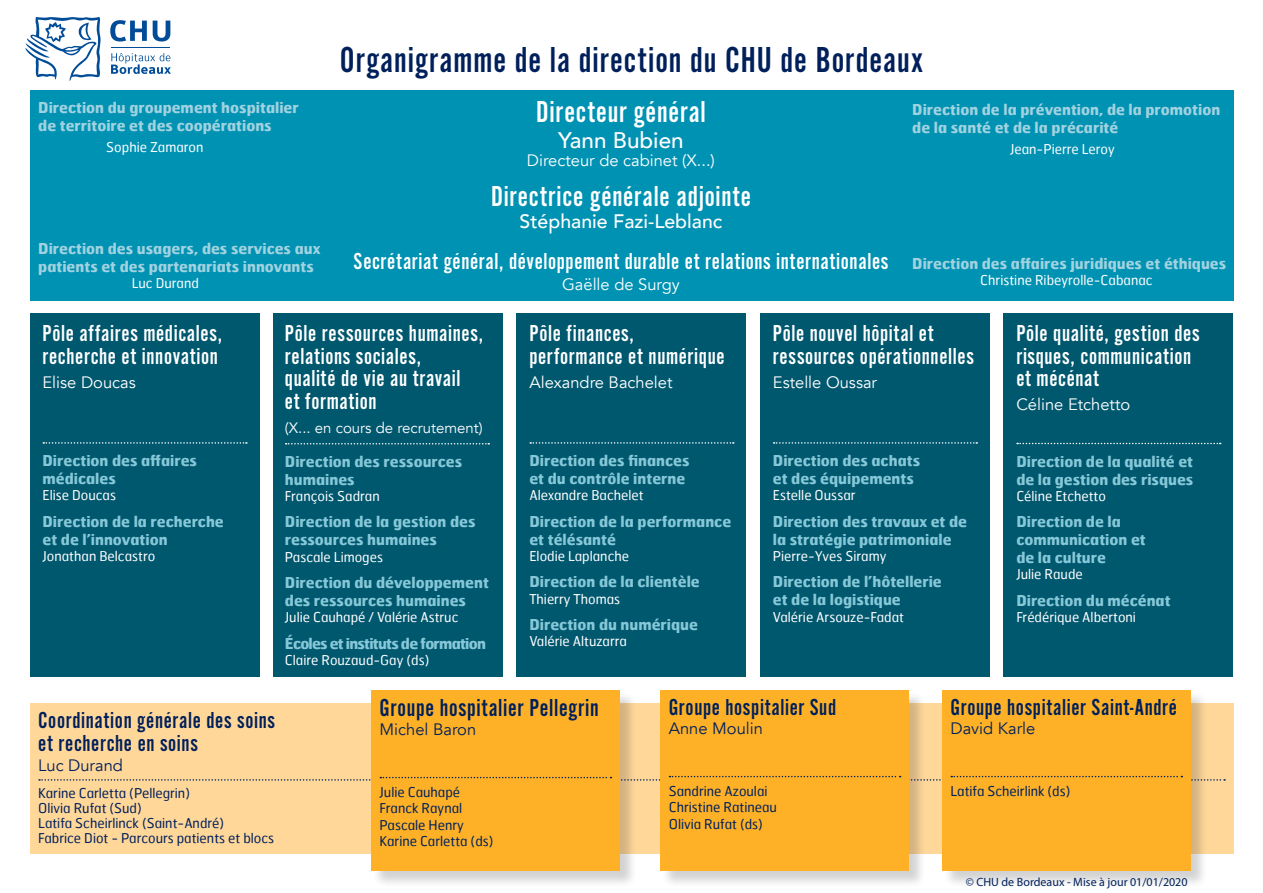
<style>
.page{position:relative;width:1263px;height:893px;background:#fff}
.page>*{position:absolute;margin:0;border:0;box-sizing:border-box;transform-origin:0 0}
.t1{font:37.5px "Alternate Got No 2 D";letter-spacing:.025em;color:#00205b}
.t2{font:31.5px "Alternate Got No 2 D";letter-spacing:.025em;color:#fff}
.t3{font:30px "Alternate Got No 2 D";letter-spacing:.025em;color:#fff}
.t4{font:25.5px "Alternate Got No 2 D";letter-spacing:.025em;color:#00205b}
.t5{font:24px/22.5px "Alternate Got No 2 D";letter-spacing:.025em;color:#fff}
.t6{font:24px/22.5px "Alternate Got No 2 D";letter-spacing:.025em;color:#00205b}
.t7{font:500 22.5px "Avenir";color:#fff}
.t8{font:500 19.5px "Avenir";color:#fff}
.t9{font:16.5px "Avenir";color:#fff}
.t10{font:16.5px "Avenir";color:#00205b}
.t11{font:700 15px/18px "Hermes FB";color:#87c8d8}
.t12{font:700 15px/18px "Hermes FB";color:#a1d2e0}
.t13{font:700 15px "Hermes FB";letter-spacing:-.05em;color:#87c8d8}
.t14{font:15px "Avenir";color:#fff}
.t15{font:13.5px "Hermes FB";color:#fff}
.t16{font:13.5px/16.2px "Hermes FB";color:#00205b}
.t17{font:12px "Myriad Pro";color:#00205b}
</style>
<div class="page">
<div style="left:30px;top:314px;width:229px;height:363px;background:#00586f"></div>
<div style="left:517px;top:314px;width:229px;height:363px;background:#00586f"></div>
<div style="left:760px;top:314px;width:230px;height:363px;background:#00586f"></div>
<div style="left:1003px;top:314px;width:230px;height:363px;background:#00586f"></div>
<div style="left:273px;top:314px;width:230px;height:363px;background:#00586f"></div>
<div style="left:30px;top:90px;width:1203px;height:211px;background:#0092b3"></div>
<svg style="left:43px;top:442px;width:204px;height:2px"></svg>
<svg style="left:286px;top:443px;width:203px;height:1px"></svg>
<svg style="left:530px;top:442px;width:204px;height:2px"></svg>
<svg style="left:774px;top:442px;width:203px;height:2px"></svg>
<div style="left:30px;top:704px;width:1203px;height:150px;background:#ffd799"></div>
<div style="left:372px;top:691px;width:265px;height:197px;background:#231f20;opacity:.2"></div>
<div style="left:371px;top:690px;width:249px;height:181px;background:#feb127"></div>
<div style="left:661px;top:691px;width:265px;height:197px;background:#231f20;opacity:.2"></div>
<div style="left:660px;top:690px;width:249px;height:181px;background:#feb127"></div>
<div style="left:943px;top:691px;width:265px;height:197px;background:#231f20;opacity:.2"></div>
<div style="left:942px;top:690px;width:248px;height:181px;background:#feb127"></div>
<svg style="left:39px;top:776px;width:1186px;height:5px"></svg>
<svg style="left:1017px;top:443px;width:204px;height:1px"></svg>
<svg style="left:25px;top:17px;width:76px;height:64px"></svg>
<svg style="left:111px;top:53px;width:60px;height:21px"></svg>
<hr style="left:111px;top:47px;width:59px;height:1px;background:#004c97">
<svg style="left:110px;top:20px;width:60px;height:22px"></svg>
<p class="t12" style="left:38px;top:98px;width:262px">Direction du groupement hospitalier de territoire et des coopérations</p>
<p class="t15" style="left:106px;top:138px;width:99px">Sophie Zamaron</p>
<p class="t12" style="left:38px;top:239px;width:284px">Direction des usagers, des services aux patients et des partenariats innovants</p>
<p class="t15" style="left:132px;top:274px;width:69px">Luc Durand</p>
<h1 class="t1" style="left:340px;top:40px;width:585px">Organigramme de la direction du CHU de Bordeaux</h1>
<h2 class="t2" style="left:536px;top:95px;width:171px">Directeur général</h2>
<h3 class="t7" style="left:558px;top:120px;width:127px">Yann Bubien</h3>
<p class="t9" style="left:527px;top:150px;width:189px">Directeur de cabinet (X...)</p>
<h3 class="t3" style="left:491px;top:180px;width:261px">Directrice générale adjointe</h3>
<h3 class="t8" style="left:520px;top:204px;width:204px">Stéphanie Fazi-Leblanc</h3>
<h3 class="t5" style="left:354px;top:250px;width:536px">Secrétariat général, développement durable et relations internationales</h3>
<p class="t9" style="left:562px;top:274px;width:119px">Gaëlle de Surgy</p>
<p class="t12" style="left:912px;top:100px;width:310px">Direction de la prévention, de la promotion de la santé et de la précarité</p>
<p class="t15" style="left:1010px;top:141px;width:106px">Jean-Pierre Leroy</p>
<p class="t12" style="left:912px;top:254px;width:315px">Direction des affaires juridiques et éthiques</p>
<p class="t15" style="left:980px;top:272px;width:174px">Christine Ribeyrolle-Cabanac</p>
<h3 class="t5" style="left:43px;top:323px;width:181px">Pôle affaires médicales, recherche et innovation</h3>
<p class="t9" style="left:43px;top:372px;width:95px">Elise Doucas</p>
<p class="t11" style="left:43px;top:451px;width:156px">Direction des affaires médicales</p>
<p class="t15" style="left:43px;top:487px;width:75px">Elise Doucas</p>
<p class="t11" style="left:43px;top:512px;width:183px">Direction de la recherche et de l’innovation</p>
<p class="t15" style="left:43px;top:547px;width:114px">Jonathan Belcastro</p>
<h3 class="t5" style="left:285px;top:323px;width:200px">Pôle ressources humaines, relations sociales,<br>qualité de vie au travail<br>et formation</h3>
<p class="t14" style="left:285px;top:418px;width:199px">(X... en cours de recrutement)</p>
<p class="t11" style="left:285px;top:452px;width:179px">Direction des ressources humaines</p>
<p class="t15" style="left:285px;top:487px;width:96px">François Sadran</p>
<p class="t11" style="left:285px;top:512px;width:192px">Direction de la gestion des ressources humaines</p>
<p class="t15" style="left:285px;top:548px;width:100px">Pascale Limoges</p>
<p class="t11" style="left:285px;top:573px;width:205px">Direction du développement des ressources humaines</p>
<p class="t15" style="left:285px;top:609px;width:175px">Julie Cauhapé / Valérie Astruc</p>
<p class="t13" style="left:285px;top:634px;width:203px">Écoles et instituts de formation</p>
<p class="t15" style="left:285px;top:652px;width:146px">Claire Rouzaud-Gay (ds)</p>
<h3 class="t5" style="left:529px;top:323px;width:197px">Pôle finances, performance et numérique</h3>
<p class="t9" style="left:529px;top:372px;width:145px">Alexandre Bachelet</p>
<p class="t11" style="left:529px;top:451px;width:162px">Direction des finances et du contrôle interne</p>
<p class="t15" style="left:529px;top:487px;width:116px">Alexandre Bachelet</p>
<p class="t11" style="left:529px;top:512px;width:203px">Direction de la performance et télésanté</p>
<p class="t15" style="left:529px;top:547px;width:101px">Elodie Laplanche</p>
<p class="t11" style="left:529px;top:572px;width:172px">Direction de la clientèle</p>
<p class="t15" style="left:529px;top:590px;width:92px">Thierry Thomas</p>
<p class="t11" style="left:529px;top:615px;width:170px">Direction du numérique</p>
<p class="t15" style="left:529px;top:633px;width:99px">Valérie Altuzarra</p>
<h3 class="t5" style="left:773px;top:323px;width:203px">Pôle nouvel hôpital et ressources opérationnelles</h3>
<p class="t9" style="left:773px;top:372px;width:106px">Estelle Oussar</p>
<p class="t11" style="left:773px;top:451px;width:149px">Direction des achats et des équipements</p>
<p class="t15" style="left:773px;top:487px;width:84px">Estelle Oussar</p>
<p class="t11" style="left:773px;top:512px;width:196px">Direction des travaux et de la stratégie patrimoniale</p>
<p class="t15" style="left:773px;top:547px;width:115px">Pierre-Yves Siramy</p>
<p class="t11" style="left:773px;top:572px;width:170px">Direction de l’hôtellerie et de la logistique</p>
<p class="t15" style="left:773px;top:608px;width:133px">Valérie Arsouze-Fadat</p>
<h3 class="t5" style="left:1016px;top:323px;width:185px">Pôle qualité, gestion des risques, communication et mécénat</h3>
<p class="t9" style="left:1016px;top:395px;width:115px">Céline Etchetto</p>
<p class="t11" style="left:1016px;top:451px;width:179px">Direction de la qualité et de la gestion des risques</p>
<p class="t15" style="left:1016px;top:487px;width:91px">Céline Etchetto</p>
<p class="t11" style="left:1016px;top:512px;width:131px">Direction de la communication et de la culture</p>
<p class="t15" style="left:1016px;top:566px;width:68px">Julie Raude</p>
<p class="t11" style="left:1016px;top:591px;width:156px">Direction du mécénat</p>
<p class="t15" style="left:1016px;top:609px;width:121px">Frédérique Albertoni</p>
<h3 class="t6" style="left:38px;top:710px;width:238px">Coordination générale des soins et recherche en soins</h3>
<p class="t10" style="left:38px;top:755px;width:86px">Luc Durand</p>
<p class="t16" style="left:38px;top:786px;width:237px;line-height:15px">Karine Carletta (Pellegrin)<br>Olivia Rufat (Sud)<br>Latifa Scheirlinck (Saint-André)<br>Fabrice Diot - Parcours patients et blocs</p>
<h3 class="t4" style="left:380px;top:694px;width:221px">Groupe hospitalier Pellegrin</h3>
<p class="t10" style="left:380px;top:720px;width:98px">Michel Baron</p>
<p class="t16" style="left:380px;top:784px;width:116px">Julie Cauhapé<br>Franck Raynal<br>Pascale Henry<br>Karine Carletta (ds)</p>
<h3 class="t6" style="left:669px;top:696px;width:169px">Groupe hospitalier Sud</h3>
<p class="t10" style="left:669px;top:719px;width:96px">Anne Moulin</p>
<p class="t16" style="left:669px;top:783px;width:110px">Sandrine Azoulai<br>Christine Ratineau<br>Olivia Rufat (ds)</p>
<h3 class="t6" style="left:950px;top:696px;width:228px">Groupe hospitalier Saint-André</h3>
<p class="t10" style="left:950px;top:719px;width:86px">David Karle</p>
<p class="t16" style="left:950px;top:783px;width:122px">Latifa Scheirlink (ds)</p>
<p class="t17" style="left:966px;top:875px;width:223px">© CHU de Bordeaux - Mise à jour 01/01/2020</p>
</div>
